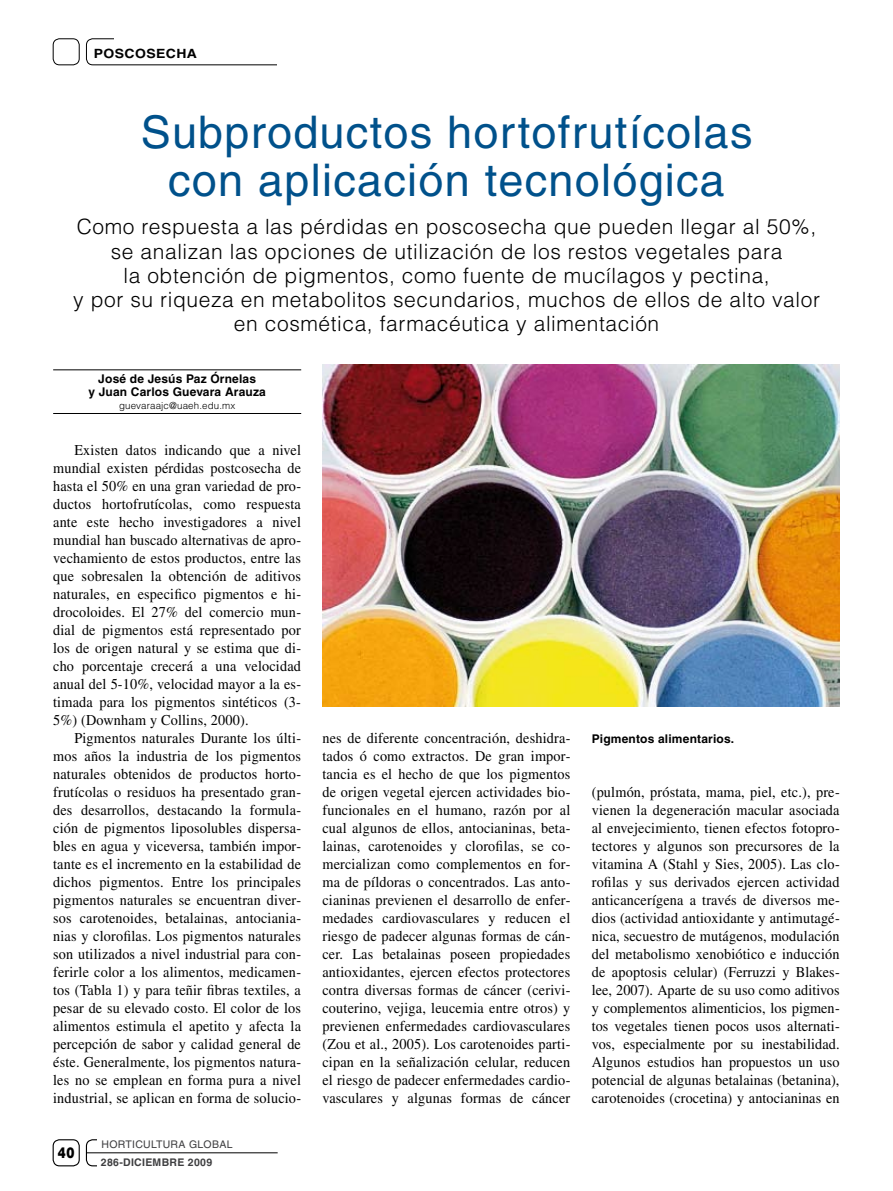
<style>
.page{position:relative;width:893px;height:1191px;background:#fff}
.page>*{position:absolute;margin:0;border:0;box-sizing:border-box;transform-origin:0 0}
.t1{font:45px/48px "Helvetica";letter-spacing:.03em;color:#00518b;text-align:center}
.t2{font:300 21px/24px "Helvetica";letter-spacing:.03em;color:#000;text-align:center}
.t3{font:15px/18px "Times";letter-spacing:.01em;color:#000;text-align:justify;scale:.95 1}
.t4{font:900 15px "Helvetica";color:#000;scale:.8 1}
.t5{font:700 12.75px "Helvetica";letter-spacing:.03em;color:#000;scale:1.1 1}
.t6{font:700 12px/13.5px "Helvetica";letter-spacing:.015em;color:#000;text-align:center}
.t7{font:10.5px "Helvetica";letter-spacing:.03em;color:#3e3e40}
.t8{font:700 10.5px "Helvetica";letter-spacing:.03em;color:#3e3e40}
.t9{font:300 9.75px "Helvetica";letter-spacing:.015em;color:#000}
</style>
<div class="page">
<div style="left:86px;top:38px;width:204px;height:27px;border:1px solid #000;border-radius:6px"></div>
<div style="left:278px;top:35px;width:13px;height:37px;background:#fff"></div>
<div style="left:114px;top:20px;width:171px;height:23px;background:#fff"></div>
<div style="left:53px;top:38px;width:27px;height:27px;border:1px solid #000;border-radius:6px"></div>
<div style="left:53px;top:1139px;width:27px;height:27px;border:1px solid #000;border-radius:6px"></div>
<div style="left:86px;top:1139px;width:27px;height:27px;border:1px solid #000;border-radius:6px"></div>
<div style="left:97px;top:1130px;width:25px;height:43px;background:#fff"></div>
<hr style="left:86px;top:1152px;width:192px;height:1px;background:#000">
<hr style="left:53px;top:369px;width:248px;height:1px;background:#000">
<hr style="left:53px;top:413px;width:248px;height:1px;background:#000">
<img style="left:322px;top:365px;width:518px;height:342px">
<p class="t5" style="left:94px;top:46px;width:95px">POSCOSECHA</p>
<p class="t1" style="left:141px;top:108px;width:613px">Subproductos hortofrutícolas con aplicación tecnológica</p>
<p class="t2" style="left:73px;top:215px;width:748px">Como respuesta a las pérdidas en poscosecha que pueden llegar al 50%, se analizan las opciones de utilización de los restos vegetales para<br>la obtención de pigmentos, como fuente de mucílagos y pectina,<br>y por su riqueza en metabolitos secundarios, muchos de ellos de alto valor en cosmética, farmacéutica y alimentación</p>
<p class="t6" style="left:89px;top:371px;width:179px">José de Jesús Paz Órnelas<br>y Juan Carlos Guevara Arauza</p>
<p class="t9" style="left:119px;top:399px;width:118px">guevaraajc@uaeh.edu.mx</p>
<p class="t3" style="left:74px;top:441px;width:240px">Existen datos indicando que a nivel</p>
<p class="t3" style="left:53px;top:459px;width:262px">mundial existen pérdidas postcosecha de</p>
<p class="t3" style="left:53px;top:477px;width:263px">hasta el 50% en una gran variedad de pro-</p>
<p class="t3" style="left:53px;top:495px;width:262px">ductos hortofrutícolas, como respuesta</p>
<p class="t3" style="left:53px;top:513px;width:262px">ante este hecho investigadores a nivel</p>
<p class="t3" style="left:53px;top:531px;width:263px">mundial han buscado alternativas de apro-</p>
<p class="t3" style="left:53px;top:549px;width:262px">vechamiento de estos productos, entre las</p>
<p class="t3" style="left:53px;top:567px;width:262px">que sobresalen la obtención de aditivos</p>
<p class="t3" style="left:53px;top:585px;width:263px">naturales, en especifico pigmentos e hi-</p>
<p class="t3" style="left:53px;top:603px;width:263px">drocoloides. El 27% del comercio mun-</p>
<p class="t3" style="left:53px;top:621px;width:262px">dial de pigmentos está representado por</p>
<p class="t3" style="left:53px;top:639px;width:263px">los de origen natural y se estima que di-</p>
<p class="t3" style="left:53px;top:657px;width:262px">cho porcentaje crecerá a una velocidad</p>
<p class="t3" style="left:53px;top:675px;width:263px">anual del 5-10%, velocidad mayor a la es-</p>
<p class="t3" style="left:53px;top:693px;width:262px">timada para los pigmentos sintéticos (3-</p>
<p class="t3" style="left:53px;top:711px;width:207px">5%) (Downham y Collins, 2000).</p>
<p class="t3" style="left:74px;top:729px;width:240px">Pigmentos naturales Durante los últi-</p>
<p class="t3" style="left:53px;top:747px;width:262px">mos años la industria de los pigmentos</p>
<p class="t3" style="left:53px;top:765px;width:263px">naturales obtenidos de productos horto-</p>
<p class="t3" style="left:53px;top:783px;width:263px">frutícolas o residuos ha presentado gran-</p>
<p class="t3" style="left:53px;top:801px;width:263px">des desarrollos, destacando la formula-</p>
<p class="t3" style="left:53px;top:819px;width:263px">ción de pigmentos liposolubles dispersa-</p>
<p class="t3" style="left:53px;top:837px;width:263px">bles en agua y viceversa, también impor-</p>
<p class="t3" style="left:53px;top:855px;width:262px">tante es el incremento en la estabilidad de</p>
<p class="t3" style="left:53px;top:873px;width:262px">dichos pigmentos. Entre los principales</p>
<p class="t3" style="left:53px;top:891px;width:263px">pigmentos naturales se encuentran diver-</p>
<p class="t3" style="left:53px;top:909px;width:263px">sos carotenoides, betalainas, antociania-</p>
<p class="t3" style="left:53px;top:927px;width:262px">nias y clorofilas. Los pigmentos naturales</p>
<p class="t3" style="left:53px;top:945px;width:263px">son utilizados a nivel industrial para con-</p>
<p class="t3" style="left:53px;top:963px;width:263px">ferirle color a los alimentos, medicamen-</p>
<p class="t3" style="left:53px;top:981px;width:262px">tos (Tabla 1) y para teñir fibras textiles, a</p>
<p class="t3" style="left:53px;top:999px;width:262px">pesar de su elevado costo. El color de los</p>
<p class="t3" style="left:53px;top:1017px;width:262px">alimentos estimula el apetito y afecta la</p>
<p class="t3" style="left:53px;top:1035px;width:262px">percepción de sabor y calidad general de</p>
<p class="t3" style="left:53px;top:1053px;width:263px">éste. Generalmente, los pigmentos natura-</p>
<p class="t3" style="left:53px;top:1071px;width:262px">les no se emplean en forma pura a nivel</p>
<p class="t3" style="left:53px;top:1089px;width:263px">industrial, se aplican en forma de solucio-</p>
<p class="t4" style="left:58px;top:1142px;width:22px">40</p>
<p class="t7" style="left:102px;top:1137px;width:133px">HORTICULTURA GLOBAL</p>
<p class="t8" style="left:101px;top:1156px;width:113px">286-DICIEMBRE 2009</p>
<p class="t3" style="left:322px;top:729px;width:263px">nes de diferente concentración, deshidra&shy;tados ó como extractos. De gran impor&shy;tancia es el hecho de que los pigmentos de origen vegetal ejercen actividades bio&shy;funcionales en el humano, razón por al cual algunos de ellos, antocianinas, beta&shy;lainas, carotenoides y clorofilas, se co&shy;mercializan como complementos en for&shy;ma de píldoras o concentrados. Las anto&shy;cianinas previenen el desarrollo de enfer&shy;medades cardiovasculares y reducen el riesgo de padecer algunas formas de cán&shy;cer. Las betalainas poseen propiedades antioxidantes, ejercen efectos protectores contra diversas formas de cáncer (cerivi&shy;couterino, vejiga, leucemia entre otros) y previenen enfermedades cardiovasculares (Zou et al., 2005). Los carotenoides parti&shy;cipan en la señalización celular, reducen el riesgo de padecer enfermedades cardio&shy;vasculares y algunas formas de cáncer</p>
<p class="t6" style="left:592px;top:731px;width:144px">Pigmentos alimentarios.</p>
<p class="t3" style="left:592px;top:783px;width:263px">(pulmón, próstata, mama, piel, etc.), pre&shy;vienen la degeneración macular asociada al envejecimiento, tienen efectos fotopro&shy;tectores y algunos son precursores de la vitamina A (Stahl y Sies, 2005). Las clo&shy;rofilas y sus derivados ejercen actividad anticancerígena a través de diversos me&shy;dios (actividad antioxidante y antimutagé&shy;nica, secuestro de mutágenos, modulación del metabolismo xenobiótico e inducción de apoptosis celular) (Ferruzzi y Blakes&shy;lee, 2007). Aparte de su uso como aditivos y complementos alimenticios, los pigmen&shy;tos vegetales tienen pocos usos alternati&shy;vos, especialmente por su inestabilidad.<br>Algunos estudios han propuestos un uso potencial de algunas betalainas (betanina), carotenoides (crocetina) y antocianinas en</p>
</div>
